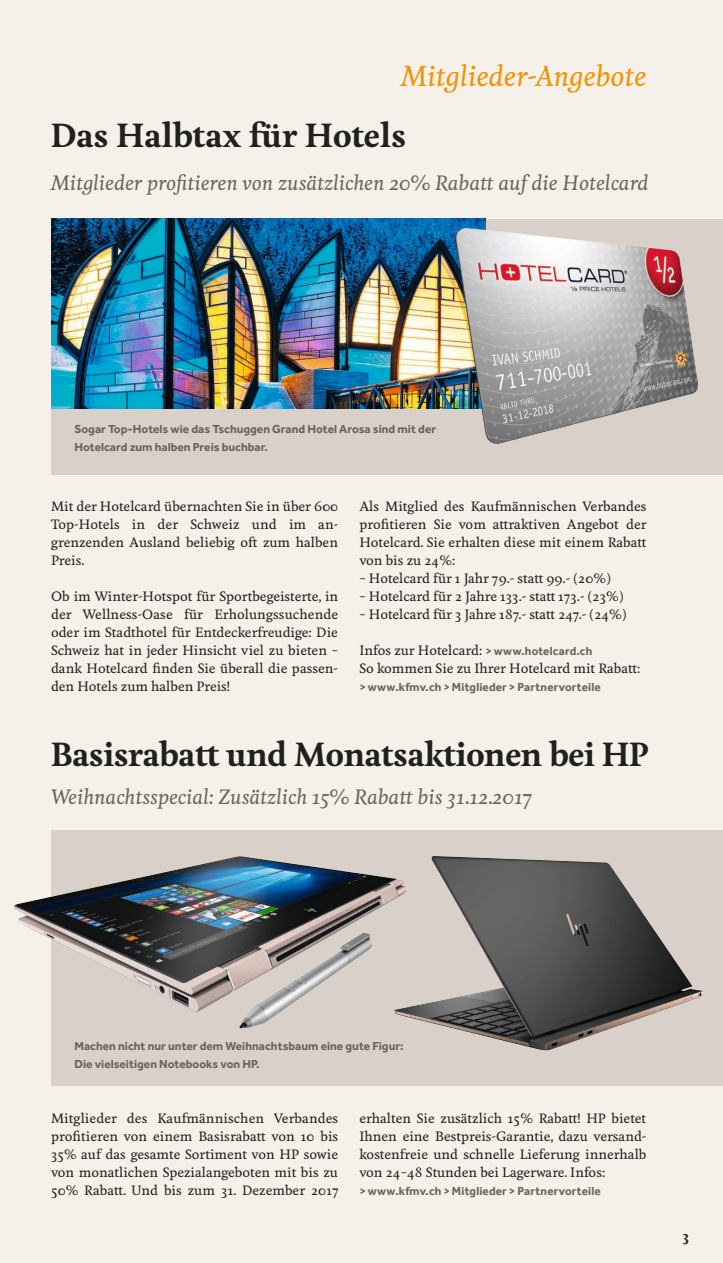
<style>
.page{position:relative;width:723px;height:1263px;background:#f3f1ea}
.page>*{position:absolute;margin:0;border:0;box-sizing:border-box;transform-origin:0 0}
.t1{font:700 31.5px "Feijoa";letter-spacing:-.01em;color:#21201c}
.t2{font:italic 500 27px "Feijoa";color:#f69100}
.t3{font:italic 500 19.5px "Feijoa";color:#69645a}
.t4{font:700 13.5px "Feijoa";color:#21201c}
.t5{font:500 12.75px/18px "Feijoa";color:#21201c;text-align:justify}
.t6{font:700 12px/18px "Effra Std";color:#69645a}
.t7{font:700 12px "Effra";letter-spacing:.02em;color:#69645a}
.s1{font-family:"Effra";font-weight:700;font-size:12px;color:#69645a}
</style>
<div class="page">
<div style="left:51px;top:219px;width:672px;height:255px;background:#d9d1c9"></div>
<img style="left:51px;top:218px;width:435px;height:190px">
<img style="left:455px;top:229px;width:243px;height:214px">
<div style="left:51px;top:830px;width:672px;height:255px;background:#d9d1c9"></div>
<img style="left:407px;top:856px;width:296px;height:194px">
<img style="left:14px;top:856px;width:393px;height:172px">
<h2 class="t2" style="left:401px;top:59px;width:247px">Mitglieder-Angebote</h2>
<h1 class="t1" style="left:51px;top:114px;width:356px">Das Halbtax für Hotels</h1>
<h3 class="t3" style="left:51px;top:170px;width:599px">Mitglieder profitieren von zusätzlichen 20% Rabatt auf die Hotelcard</h3>
<p class="t6" style="left:74px;top:420px;width:363px">Sogar Top-Hotels wie das Tschuggen Grand Hotel Arosa sind mit der<br>Hotelcard zum halben Preis buchbar.</p>
<p class="t5" style="left:51px;top:497px;width:289px">Mit der Hotelcard übernachten Sie in über 600<br>Top-Hotels in der Schweiz und im an&shy;grenzenden Ausland beliebig oft zum halben Preis.</p>
<p class="t5" style="left:51px;top:587px;width:289px">Ob im Winter-Hotspot für Sportbegeisterte, in der Wellness-Oase für Erholungssuchende oder im Stadthotel für Entdeckerfreudige: Die Schweiz hat in jeder Hinsicht viel zu bieten – dank Hotelcard finden Sie überall die passen&shy;den Hotels zum halben Preis!</p>
<p class="t5" style="left:359px;top:497px;width:289px">Als Mitglied des Kaufmännischen Verbandes profitieren Sie vom attraktiven Angebot der Hotelcard. Sie erhalten diese mit einem Rabatt von bis zu 24%:</p>
<p class="t5" style="left:359px;top:569px;width:253px">– Hotelcard für 1 Jahr 79.- statt 99.- (20%)</p>
<p class="t5" style="left:359px;top:587px;width:266px">– Hotelcard für 2 Jahre 133.- statt 173.- (23%)</p>
<p class="t5" style="left:359px;top:605px;width:269px">– Hotelcard für 3 Jahre 187.- statt 247.- (24%)</p>
<p class="t5" style="left:359px;top:641px;width:282px">Infos zur Hotelcard: <span class="s1">&gt; www.hotelcard.ch<br></span>So kommen Sie zu Ihrer Hotelcard mit Rabatt:</p>
<p class="t7" style="left:359px;top:679px;width:243px">&gt; www.kfmv.ch &gt; Mitglieder &gt; Partnervorteile</p>
<h1 class="t1" style="left:51px;top:732px;width:599px">Basisrabatt und Monatsaktionen bei HP</h1>
<h3 class="t3" style="left:51px;top:784px;width:482px">Weihnachtsspecial: Zusätzlich 15% Rabatt bis 31.12.2017</h3>
<p class="t6" style="left:74px;top:1036px;width:331px">Machen nicht nur unter dem Weihnachtsbaum eine gute Figur:<br>Die vielseitigen Notebooks von HP.</p>
<p class="t5" style="left:51px;top:1109px;width:289px">Mitglieder des Kaufmännischen Verbandes profitieren von einem Basisrabatt von 10 bis 35% auf das gesamte Sortiment von HP sowie von monatlichen Spezialangeboten mit bis zu 50% Rabatt. Und bis zum 31. Dezember 2017</p>
<p class="t5" style="left:359px;top:1109px;width:289px">erhalten Sie zusätzlich 15% Rabatt! HP bietet Ihnen eine Bestpreis-Garantie, dazu versand&shy;kostenfreie und schnelle Lieferung innerhalb von 24–48 Stunden bei Lagerware. Infos:</p>
<p class="t7" style="left:359px;top:1183px;width:243px">&gt; www.kfmv.ch &gt; Mitglieder &gt; Partnervorteile</p>
<p class="t4" style="left:683px;top:1226px;width:8px">3</p>
</div>
